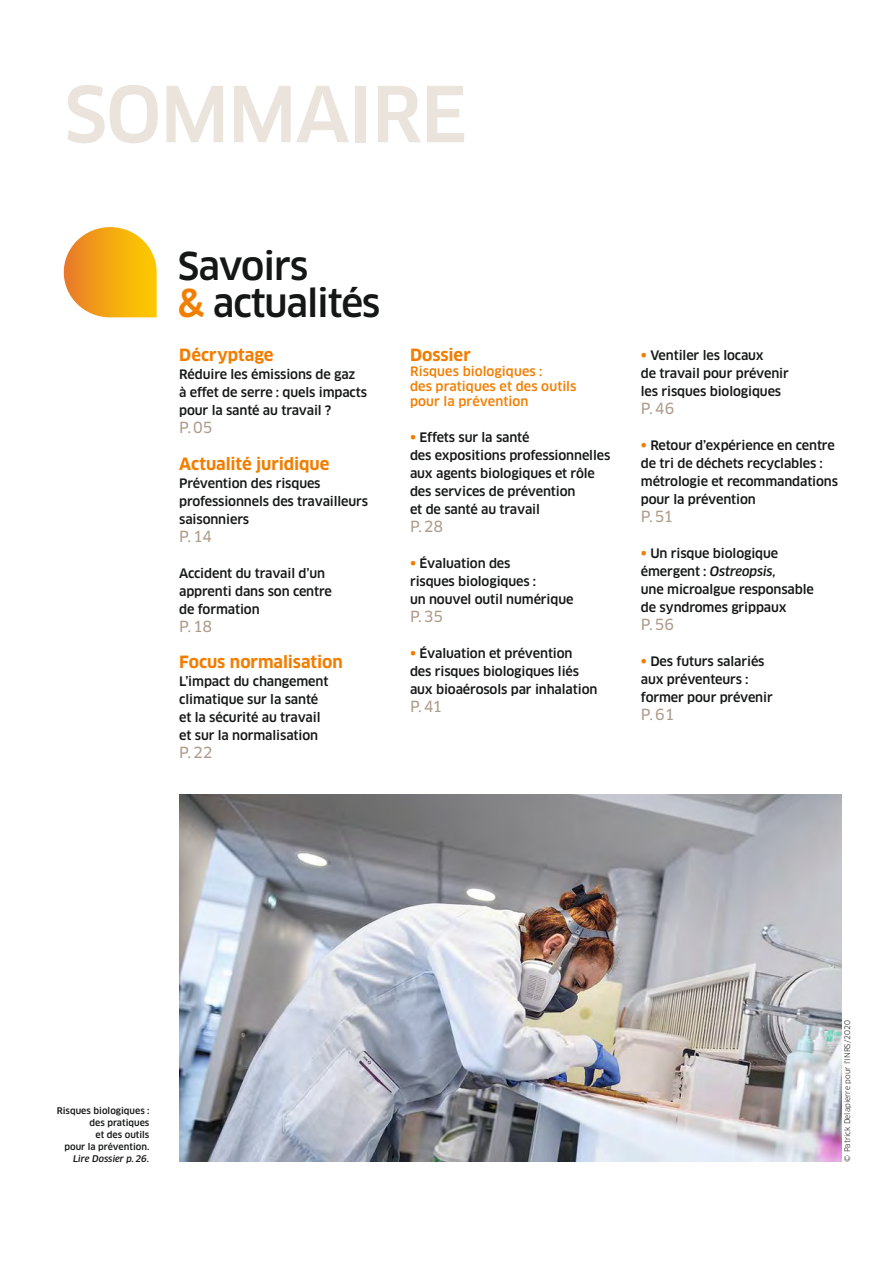
<style>
.page{position:relative;width:893px;height:1263px;background:#fff}
.page>*{position:absolute;margin:0;border:0;box-sizing:border-box;transform-origin:0 0}
.t1{font:500 75.15px "Clan OT";letter-spacing:-.02em;color:#ebe4dd}
.t2{font:500 37.5px/36.8px "Clan OT";letter-spacing:-.03em;color:#151616}
.t3{font:700 16.5px "Clan OT";letter-spacing:-.005em;color:#f27e00}
.t4{font:15px "Clan OT News";letter-spacing:-.01em;color:#ae9c8a}
.t5{font:500 12.75px/18px "Clan OT";letter-spacing:-.01em;color:#151616}
.t6{font:500 12.75px/15px "Clan OT";letter-spacing:.005em;color:#f27e00}
.t7{font:500 9px/12px "Clan OT";color:#151616;text-align:right}
.t8{font:italic 500 9px "Clan OT";color:#151616}
.t9{font:7.5px "Clan OT";color:#151616}
.s1{color:#f27e00}
.s2{font-size:15px;color:#f27e00}
.s3{font-style:italic}
</style>
<div class="page">
<svg style="left:64px;top:227px;width:93px;height:90px;background:#f5b637"></svg>
<img style="left:179px;top:794px;width:663px;height:367px">
<h1 class="t1" style="left:64px;top:86px;width:405px">SOMMAIRE</h1>
<h2 class="t2" style="left:178px;top:251px;width:204px">Savoirs<br><span class="s1">&amp;</span> actualités</h2>
<p class="t3" style="left:179px;top:348px;width:96px">Décryptage</p>
<p class="t5" style="left:179px;top:366px;width:189px">Réduire les émissions de gaz<br>à effet de serre : quels impacts pour la santé au travail ?</p>
<p class="t4" style="left:179px;top:419px;width:35px">P.05</p>
<p class="t3" style="left:179px;top:458px;width:152px">Actualité juridique</p>
<p class="t5" style="left:179px;top:475px;width:191px">Prévention des risques professionnels des travailleurs saisonniers</p>
<p class="t4" style="left:179px;top:528px;width:34px">P. 14</p>
<p class="t5" style="left:179px;top:565px;width:154px">Accident du travail d’un apprenti dans son centre de formation</p>
<p class="t4" style="left:179px;top:618px;width:34px">P.18</p>
<p class="t3" style="left:179px;top:656px;width:165px">Focus normalisation</p>
<p class="t5" style="left:179px;top:673px;width:151px">L’impact du changement climatique sur la santé et la sécurité au travail et sur la normalisation</p>
<p class="t4" style="left:179px;top:744px;width:35px">P.22</p>
<p class="t3" style="left:410px;top:348px;width:62px">Dossier</p>
<p class="t6" style="left:410px;top:365px;width:168px">Risques biologiques :<br>des pratiques et des outils pour la prévention</p>
<p class="t5" style="left:410px;top:429px;width:202px"><span class="s2">•</span> Effets sur la santé<br>des expositions professionnelles aux agents biologiques et rôle des services de prévention<br>et de santé au travail</p>
<p class="t4" style="left:410px;top:518px;width:35px">P.28</p>
<p class="t5" style="left:410px;top:555px;width:165px"><span class="s2">•</span> Évaluation des<br>risques biologiques :<br>un nouvel outil numérique</p>
<p class="t4" style="left:410px;top:608px;width:34px">P.35</p>
<p class="t5" style="left:410px;top:645px;width:189px"><span class="s2">•</span> Évaluation et prévention<br>des risques biologiques liés aux bioaérosols par inhalation</p>
<p class="t4" style="left:410px;top:698px;width:34px">P. 41</p>
<p class="t5" style="left:641px;top:347px;width:149px"><span class="s2">•</span> Ventiler les locaux<br>de travail pour prévenir les risques biologiques</p>
<p class="t4" style="left:641px;top:400px;width:35px">P.46</p>
<p class="t5" style="left:641px;top:437px;width:199px"><span class="s2">•</span> Retour d’expérience en centre de tri de déchets recyclables : métrologie et recommandations pour la prévention</p>
<p class="t4" style="left:641px;top:508px;width:34px">P. 51</p>
<p class="t5" style="left:641px;top:545px;width:174px"><span class="s2">•</span> Un risque biologique émergent : <span class="s3">Ostreopsis,<br></span>une microalgue responsable de syndromes grippaux</p>
<p class="t4" style="left:641px;top:616px;width:35px">P.56</p>
<p class="t5" style="left:641px;top:653px;width:133px"><span class="s2">•</span> Des futurs salariés aux préventeurs : former pour prévenir</p>
<p class="t4" style="left:641px;top:706px;width:35px">P.61</p>
<p class="t7" style="left:57px;top:1105px;width:94px">Risques biologiques : des pratiques<br>et des outils<br>pour la prévention.</p>
<p class="t8" style="left:73px;top:1153px;width:78px">Lire Dossier p.26.</p>
<p class="t9" style="left:843px;top:1161px;width:143px;rotate:-90deg">© Patrick Delapierre pour l'INRS/2020</p>
</div>
